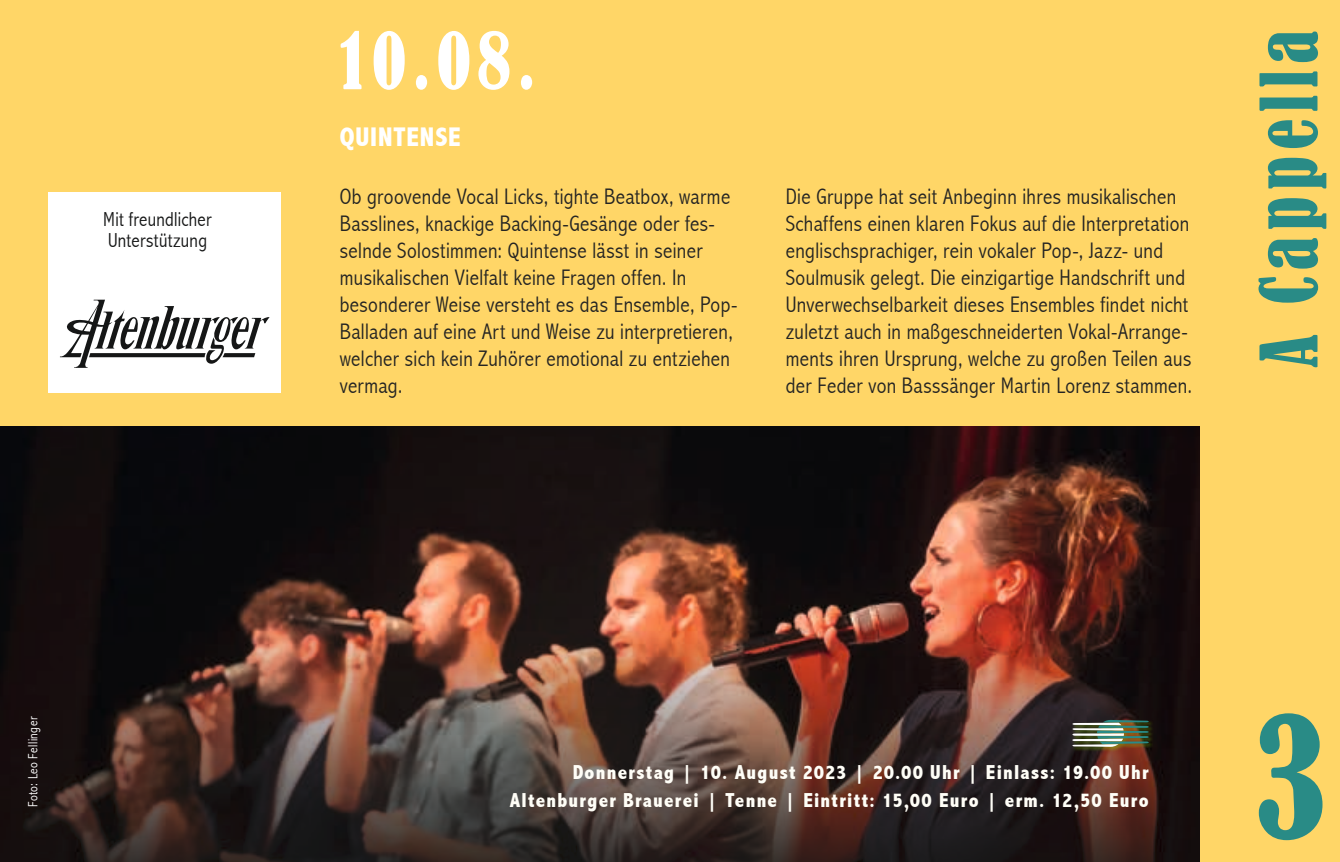
<style>
.page{position:relative;width:1340px;height:862px;background:#fff}
.page>*{position:absolute;margin:0;border:0;box-sizing:border-box;transform-origin:0 0}
.t1{font:condensed 157.05px "Bernard";color:#298b86;scale:.94 1}
.t2{font:condensed 73.58px "Bernard";letter-spacing:.09em;color:#298b86;scale:.94 1}
.t3{font:condensed 73.58px "Bernard";color:#fff;scale:.94 1}
.t4{font:800 condensed 27px "Abadi";letter-spacing:.035em;color:#fff}
.t5{font:300 condensed 22.5px/27px "Abadi";letter-spacing:.015em;color:#242423}
.t6{font:800 condensed 20.25px/27.9px "Abadi";letter-spacing:.06em;color:#fffef7;text-align:right}
.t7{font:300 condensed 20.25px/20.2px "Abadi";letter-spacing:.015em;color:#151616}
.t8{font:300 condensed 13.5px "Abadi";letter-spacing:.035em;color:#fff}
</style>
<div class="page">
<div style="left:0;top:0;width:1339px;height:861px;background:#ffd667"></div>
<img style="left:0;top:426px;width:1199px;height:435px">
<hr style="left:0;top:626px;width:1px;height:235px;background:#151616">
<div style="left:1071px;top:718px;width:82px;height:33px;background:#85c902;opacity:.45"></div>
<svg style="left:1071px;top:719px;width:78px;height:27px;background:#6d7e68"></svg>
<div style="left:48px;top:192px;width:232px;height:201px;background:#fff"></div>
<svg style="left:60px;top:299px;width:209px;height:68px"></svg>
<p class="t7" style="left:103px;top:209px;width:110px">Mit freundlicher<br>Unterstützung</p>
<p class="t8" style="left:25px;top:806px;width:92px;rotate:-90deg">Foto: Leo Fellinger</p>
<h2 class="t3" style="left:340px;top:18px;width:210px">10.08.</h2>
<p class="t4" style="left:340px;top:121px;width:123px">QUINTENSE</p>
<p class="t5" style="left:340px;top:183px;width:399px">Ob groovende Vocal Licks, tighte Beatbox, warme Basslines, knackige Backing-Gesänge oder fes&shy;selnde Solostimmen: Quintense lässt in seiner musikalischen Vielfalt keine Fragen offen. In besonderer Weise versteht es das Ensemble, Pop-Balladen auf eine Art und Weise zu interpretieren, welcher sich kein Zuhörer emotional zu entziehen vermag.</p>
<p class="t5" style="left:785px;top:183px;width:408px">Die Gruppe hat seit Anbeginn ihres musikalischen Schaffens einen klaren Fokus auf die Interpretation englischsprachiger, rein vokaler Pop-, Jazz- und Soulmusik gelegt. Die einzigartige Handschrift und Unverwechselbarkeit dieses Ensembles findet nicht zuletzt auch in maßgeschneiderten Vokal-Arrange&shy;ments ihren Ursprung, welche zu großen Teilen aus der Feder von Basssänger Martin Lorenz stammen.</p>
<h2 class="t2" style="left:1246px;top:367px;width:360px;rotate:-90deg">A Cappella</h2>
<p class="t6" style="left:509px;top:758px;width:640px">Donnerstag | 10. August 2023 | 20.00 Uhr | Einlass: 19.00 Uhr<br>Altenburger Brauerei | Tenne | Eintritt: 15,00 Euro | erm. 12,50 Euro</p>
<h1 class="t1" style="left:1253px;top:686px;width:79px">3</h1>
</div>
